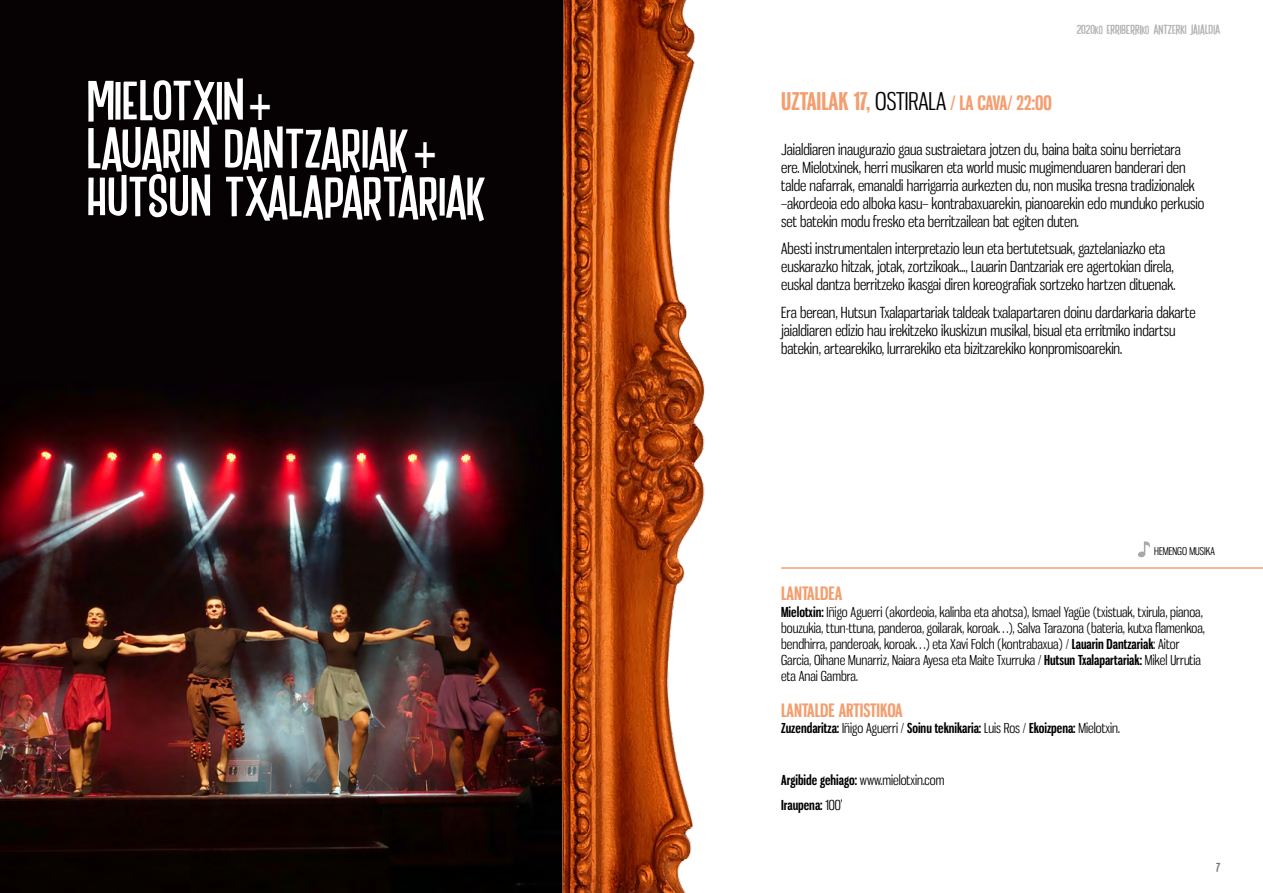
<style>
.page{position:relative;width:1263px;height:893px;background:#fff}
.page>*{position:absolute;margin:0;border:0;box-sizing:border-box;transform-origin:0 0}
.t1{font:51px/48px "Enlighten";letter-spacing:-.01em;color:#fff;scale:1.1 1}
.t2{font:700 19.5px "Gnuolane Rg";letter-spacing:-.015em;color:#f49e6f}
.t3{font:700 18.15px "Gnuolane Rg";color:#f49e6f}
.t4{font:15px/18px "Gnuolane Bk";color:#000}
.t5{font:13.5px/16.2px "Gnuolane Bk";color:#000}
.t6{font:700 13.5px "Gnuolane Rg";color:#000}
.t7{font:12px "Enlighten";color:#b3b2b2;scale:1.1 1}
.t8{font:12px "Enlighten";color:#706f6f;scale:1.1 1}
.t9{font:10.5px "Gnuolane Bk";color:#000}
.s1{font-family:"Helvetica Neue LT Std";font-weight:500;font-stretch:condensed}
.s2{font-size:10.5px}
.s3{font-size:24px}
.s4{font-family:"Gnuolane Bk";font-weight:400;font-size:24px;color:#000}
.s5{font-family:"Gnuolane Rg";font-weight:700}
.s6{font-family:"Gnuolane Bk";font-weight:400}
</style>
<div class="page">
<div style="left:0;top:0;width:631px;height:515px;background:#060203"></div>
<img style="left:0;top:410px;width:86px;height:483px">
<img style="left:86px;top:0;width:619px;height:893px">
<hr style="left:781px;top:567px;width:482px;height:2px;background:#f49e6f">
<svg style="left:1138px;top:541px;width:12px;height:16px"></svg>
<h1 class="t1" style="left:87px;top:77px;width:364px">MIELOTXIN <span class="s1">+<br></span>LAUARIN DANTZARIAK <span class="s1">+<br></span>HUTSUN TXALAPARTARIAK</h1>
<p class="t7" style="left:1077px;top:22px;width:132px">2020<span class="s2">KO</span> ERRIBERRI<span class="s2">KO</span> ANTZERKI JAIALDIA</p>
<h2 class="t2" style="left:781px;top:91px;width:272px"><span class="s3">UZTAILAK 17,</span> <span class="s4">OSTIRALA</span> / LA CAVA/ 22:00</h2>
<p class="t4" style="left:781px;top:140px;width:425px">Jaialdiaren inaugurazio gaua sustraietara jotzen du, baina baita soinu berrietara<br>ere. Mielotxinek, herri musikaren eta world music mugimenduaren banderari den talde nafarrak, emanaldi harrigarria aurkezten du, non musika tresna tradizionalek –akordeoia edo alboka kasu– kontrabaxuarekin, pianoarekin edo munduko perkusio set batekin modu fresko eta berritzailean bat egiten duten.</p>
<p class="t4" style="left:781px;top:240px;width:396px">Abesti instrumentalen interpretazio leun eta bertutetsuak, gaztelaniazko eta euskarazko hitzak, jotak, zortzikoak..., Lauarin Dantzariak ere agertokian direla, euskal dantza berritzeko ikasgai diren koreografiak sortzeko hartzen dituenak.</p>
<p class="t4" style="left:781px;top:303px;width:416px">Era berean, Hutsun Txalapartariak taldeak txalapartaren doinu dardarkaria dakarte jaialdiaren edizio hau irekitzeko ikuskizun musikal, bisual eta erritmiko indartsu batekin, artearekiko, lurrarekiko eta bizitzarekiko konpromisoarekin.</p>
<p class="t9" style="left:1154px;top:544px;width:62px">HEMENGO MUSIKA</p>
<p class="t3" style="left:781px;top:583px;width:63px">LANTALDEA</p>
<p class="t5" style="left:781px;top:603px;width:425px"><span class="s5">Mielotxin:</span> Iñigo Aguerri (akordeoia, kalinba eta ahotsa), Ismael Yagüe (txistuak, txirula, pianoa, bouzukia, ttun-ttuna, panderoa, goilarak, koroak…), Salva Tarazona (bateria, kutxa flamenkoa, bendhirra, panderoak, koroak…) eta Xavi Folch (kontrabaxua) / <span class="s5">Lauarin Dantzariak</span>: Aitor Garcia, Oihane Munarriz, Naiara Ayesa eta Maite Txurruka / <span class="s5">Hutsun Txalapartariak:</span> Mikel Urrutia eta Anai Gambra.</p>
<p class="t3" style="left:781px;top:699px;width:123px">LANTALDE ARTISTIKOA</p>
<p class="t6" style="left:781px;top:720px;width:340px">Zuzendaritza: <span class="s6">Iñigo Aguerri /</span> Soinu teknikaria: <span class="s6">Luis Ros /</span> Ekoizpena: <span class="s6">Mielotxin.</span></p>
<p class="t5" style="left:781px;top:771px;width:165px"><span class="s5">Argibide gehiago:</span> www.mielotxin.com</p>
<p class="t6" style="left:781px;top:797px;width:63px">Iraupena: <span class="s6">100’</span></p>
<p class="t8" style="left:1216px;top:860px;width:5px">7</p>
</div>
